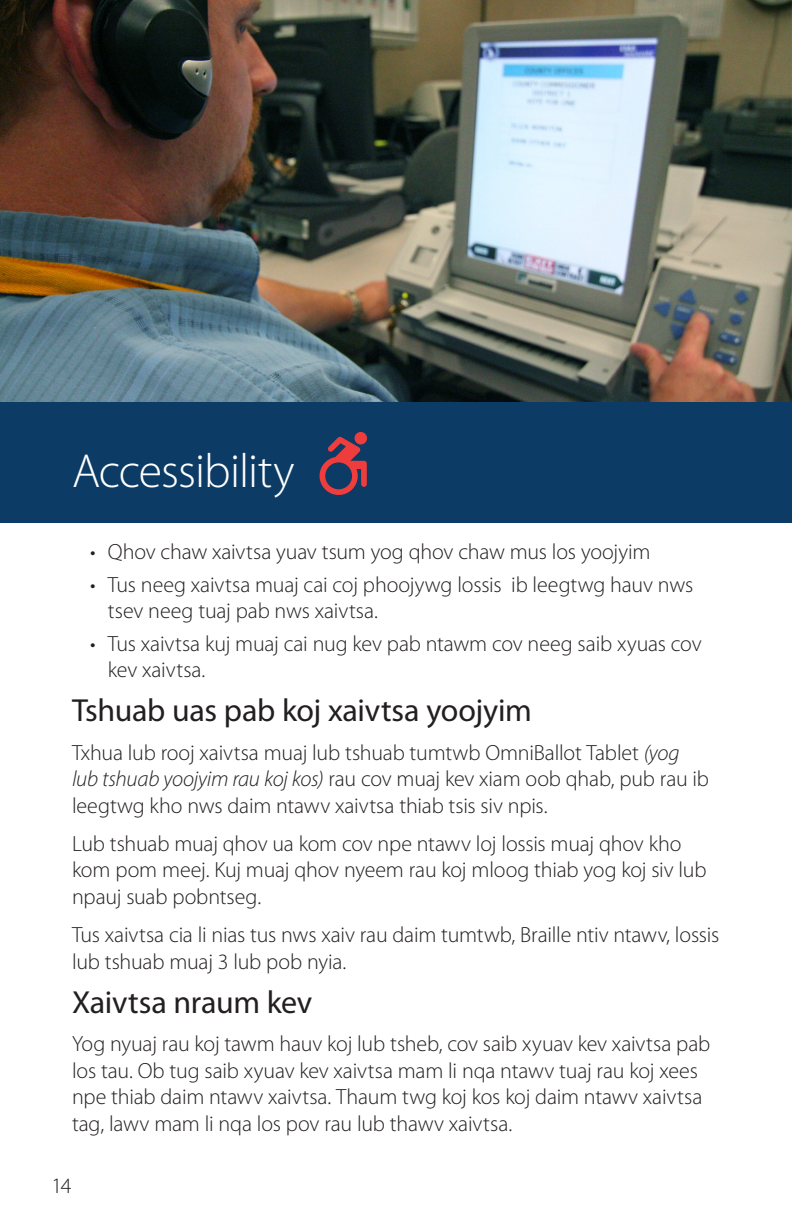
<style>
.page{position:relative;width:792px;height:1224px;background:#fff}
.page>*{position:absolute;margin:0;border:0;box-sizing:border-box;transform-origin:0 0}
.t1{font:300 48px "Myriad Pro";letter-spacing:-.02em;color:#fff}
.t2{font:32px "Myriad Pro";letter-spacing:-.01em;color:#231f20}
.t3{font:300 22px/26.4px "Myriad Pro";letter-spacing:-.01em;color:#231f20}
.s1{font-style:italic}
</style>
<div class="page">
<div style="left:0;top:371px;width:792px;height:151px;background:#0c3b65"></div>
<img style="left:0;top:0;width:792px;height:402px">
<svg style="left:320px;top:437px;width:47px;height:58px"></svg>
<div style="left:355px;top:432px;width:12px;height:12px;background:#ee3d3c;border-radius:50%"></div>
<p class="t1" style="left:72px;top:445px;width:224px">Accessibility</p>
<p class="t3" style="left:90px;top:539px;width:562px">• Qhov chaw xaivtsa yuav tsum yog qhov chaw mus los yoojyim</p>
<p class="t3" style="left:108px;top:572px;width:587px;text-indent:-18px">• Tus neeg xaivtsa muaj cai coj phoojywg lossis ib leegtwg hauv nws tsev neeg tuaj pab nws xaivtsa.</p>
<p class="t3" style="left:108px;top:630px;width:595px;text-indent:-18px">• Tus xaivtsa kuj muaj cai nug kev pab ntawm cov neeg saib xyuas cov kev xaivtsa.</p>
<h2 class="t2" style="left:72px;top:693px;width:461px">Tshuab uas pab koj xaivtsa yoojyim</h2>
<p class="t3" style="left:72px;top:740px;width:639px">Txhua lub rooj xaivtsa muaj lub tshuab tumtwb OmniBallot Tablet <span class="s1">(yog lub tshuab yoojyim rau koj kos)</span> rau cov muaj kev xiam oob qhab, pub rau ib leegtwg kho nws daim ntawv xaivtsa thiab tsis siv npis.</p>
<p class="t3" style="left:72px;top:831px;width:636px">Lub tshuab muaj qhov ua kom cov npe ntawv loj lossis muaj qhov kho kom pom meej. Kuj muaj qhov nyeem rau koj mloog thiab yog koj siv lub npauj suab pobntseg.</p>
<p class="t3" style="left:72px;top:922px;width:649px">Tus xaivtsa cia li nias tus nws xaiv rau daim tumtwb, Braille ntiv ntawv, lossis lub tshuab muaj 3 lub pob nyia.</p>
<h2 class="t2" style="left:72px;top:985px;width:242px">Xaivtsa nraum kev</h2>
<p class="t3" style="left:72px;top:1031px;width:640px">Yog nyuaj rau koj tawm hauv koj lub tsheb, cov saib xyuav kev xaivtsa pab los tau. Ob tug saib xyuav kev xaivtsa mam li nqa ntawv tuaj rau koj xees npe thiab daim ntawv xaivtsa. Thaum twg koj kos koj daim ntawv xaivtsa tag, lawv mam li nqa los pov rau lub thawv xaivtsa.</p>
<p class="t3" style="left:52px;top:1173px;width:22px">14</p>
</div>
